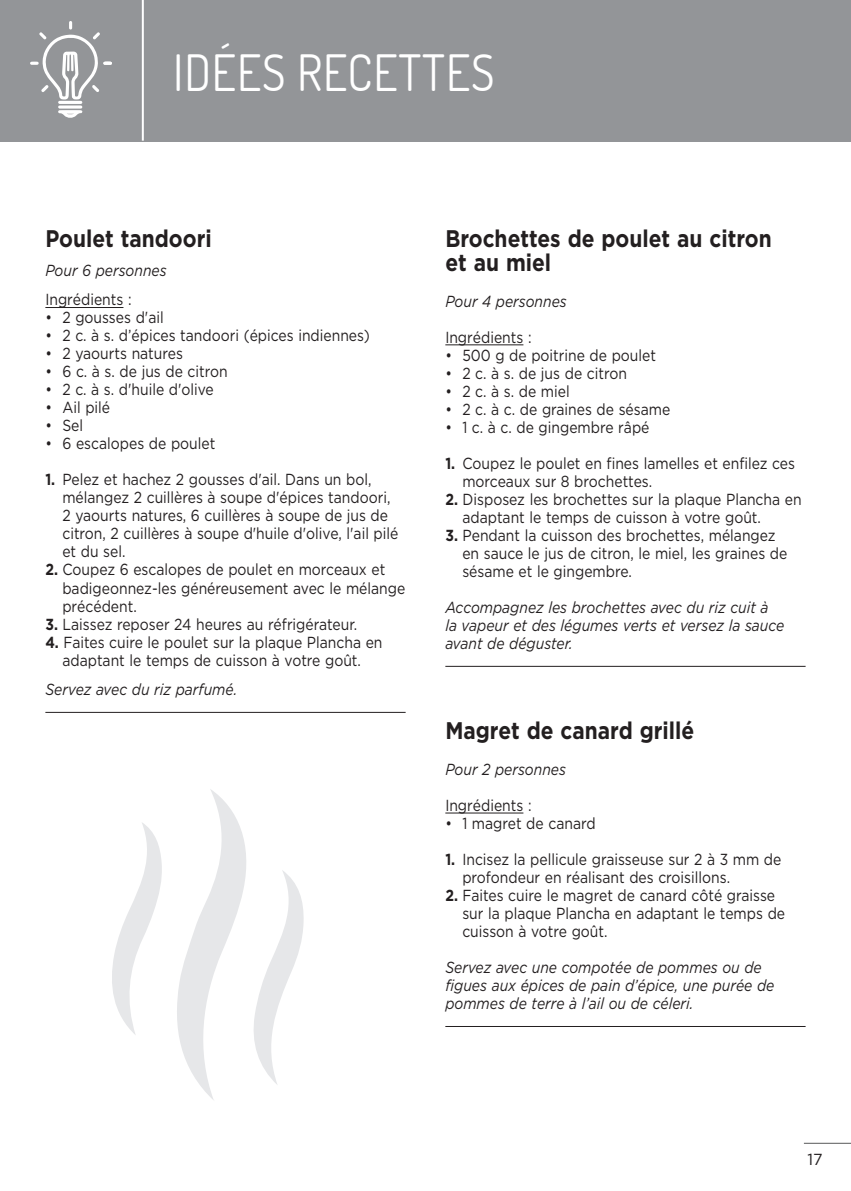
<style>
.page{position:relative;width:851px;height:1191px;background:#fff}
.page>*{position:absolute;margin:0;border:0;box-sizing:border-box;transform-origin:0 0}
.t1{font:50px "Dosis";letter-spacing:.02em;color:#fff;scale:.95 1}
.t2{font:700 24px/24px "Gotham HTF";color:#231f20;scale:.87 1}
.t3{font:16px/18px "Gotham HTF";color:#231f20;scale:.87 1}
.t4{font:italic 16px/18px "Gotham HTF";color:#231f20;scale:.87 1}
.t5{font:16px "Gotham HTF";color:#231f20}
.s1{font-weight:700}
</style>
<div class="page">
<hr style="left:803px;top:1142px;width:47px;height:1px;background:#57585a">
<hr style="left:45px;top:307px;width:78px;height:1px;background:#231f20">
<hr style="left:45px;top:712px;width:360px;height:1px;background:#231f20">
<hr style="left:445px;top:344px;width:78px;height:1px;background:#231f20">
<hr style="left:445px;top:666px;width:360px;height:1px;background:#231f20">
<hr style="left:445px;top:812px;width:78px;height:1px;background:#231f20">
<hr style="left:445px;top:1026px;width:360px;height:1px;background:#231f20">
<svg style="left:112px;top:789px;width:192px;height:311px"></svg>
<div style="left:0;top:0;width:850px;height:142px;background:#939598"></div>
<svg style="left:30px;top:21px;width:82px;height:97px"></svg>
<hr style="left:142px;top:0;width:2px;height:141px;background:#fff">
<h1 class="t1" style="left:173px;top:40px;width:340px">IDÉES RECETTES</h1>
<h2 class="t2" style="left:45px;top:226px;width:193px">Poulet tandoori</h2>
<p class="t4" style="left:45px;top:261px;width:141px">Pour 6 personnes</p>
<p class="t3" style="left:45px;top:290px;width:101px">I ngrédients :</p>
<p class="t3" style="left:45px;top:308px;width:137px">• 2 gousses d'ail</p>
<p class="t3" style="left:45px;top:326px;width:374px">• 2 c. à s. d’épices tandoori (épices indiennes)</p>
<p class="t3" style="left:45px;top:344px;width:160px">• 2 yaourts natures</p>
<p class="t3" style="left:45px;top:362px;width:211px">• 6 c. à s. de jus de citron</p>
<p class="t3" style="left:45px;top:380px;width:195px">• 2 c. à s. d'huile d'olive</p>
<p class="t3" style="left:45px;top:398px;width:76px">• Ail pilé</p>
<p class="t3" style="left:45px;top:416px;width:45px">• Sel</p>
<p class="t3" style="left:45px;top:434px;width:197px">• 6 escalopes de poulet</p>
<p class="t3" style="left:62px;top:470px;width:387px;text-indent:-17px"><span class="s1">1.</span> Pelez et hachez 2 gousses d'ail. Dans un bol, mélangez 2 cuillères à soupe d'épices tandoori, 2 yaourts natures, 6 cuillères à soupe de jus de citron, 2 cuillères à soupe d'huile d'olive, l'ail pilé et du sel.</p>
<p class="t3" style="left:62px;top:560px;width:395px;text-indent:-17px"><span class="s1">2.</span> Coupez 6 escalopes de poulet en morceaux et badigeonnez-les généreusement avec le mélange précédent.</p>
<p class="t3" style="left:45px;top:614px;width:360px"><span class="s1">3.</span> Laissez reposer 24 heures au réfrigérateur.</p>
<p class="t3" style="left:45px;top:632px;width:389px;text-align:center"><span class="s1">4.</span> Faites cuire le poulet sur la plaque Plancha en adaptant le temps de cuisson à votre goût.</p>
<p class="t4" style="left:45px;top:680px;width:222px">Servez avec du riz parfumé.</p>
<h2 class="t2" style="left:445px;top:226px;width:376px">Brochettes de poulet au citron et au miel</h2>
<p class="t4" style="left:445px;top:292px;width:141px">Pour 4 personnes</p>
<p class="t3" style="left:445px;top:328px;width:101px">I ngrédients :</p>
<p class="t3" style="left:445px;top:346px;width:244px">• 500 g de poitrine de poulet</p>
<p class="t3" style="left:445px;top:364px;width:210px">• 2 c. à s. de jus de citron</p>
<p class="t3" style="left:445px;top:382px;width:144px">• 2 c. à s. de miel</p>
<p class="t3" style="left:445px;top:400px;width:260px">• 2 c. à c. de graines de sésame</p>
<p class="t3" style="left:445px;top:418px;width:236px">• 1 c. à c. de gingembre râpé</p>
<p class="t3" style="left:462px;top:454px;width:384px;text-indent:-17px"><span class="s1">1.</span> Coupez le poulet en fines lamelles et enfilez ces morceaux sur 8 brochettes.</p>
<p class="t3" style="left:462px;top:490px;width:391px;text-indent:-17px"><span class="s1">2.</span> Disposez les brochettes sur la plaque Plancha en adaptant le temps de cuisson à votre goût.</p>
<p class="t3" style="left:462px;top:526px;width:375px;text-indent:-17px"><span class="s1">3.</span> Pendant la cuisson des brochettes, mélangez en sauce le jus de citron, le miel, les graines de sésame et le gingembre.</p>
<p class="t4" style="left:445px;top:598px;width:391px">Accompagnez les brochettes avec du riz cuit à<br>la vapeur et des légumes verts et versez la sauce avant de déguster.</p>
<h2 class="t2" style="left:445px;top:718px;width:288px">Magret de canard grillé</h2>
<p class="t4" style="left:445px;top:760px;width:140px">Pour 2 personnes</p>
<p class="t3" style="left:445px;top:796px;width:101px">I ngrédients :</p>
<p class="t3" style="left:445px;top:814px;width:174px">• 1 magret de canard</p>
<p class="t3" style="left:462px;top:850px;width:368px;text-indent:-17px"><span class="s1">1.</span> I ncisez la pellicule graisseuse sur 2 à 3 mm de profondeur en réalisant des croisillons.</p>
<p class="t3" style="left:462px;top:886px;width:372px;text-indent:-17px"><span class="s1">2.</span> Faites cuire le magret de canard côté graisse sur la plaque Plancha en adaptant le temps de cuisson à votre goût.</p>
<p class="t4" style="left:445px;top:958px;width:379px">Servez avec une compotée de pommes ou de figues aux épices de pain d’épice, une purée de pommes de terre à l’ail ou de céleri.</p>
<p class="t5" style="left:807px;top:1150px;width:17px">17</p>
</div>
